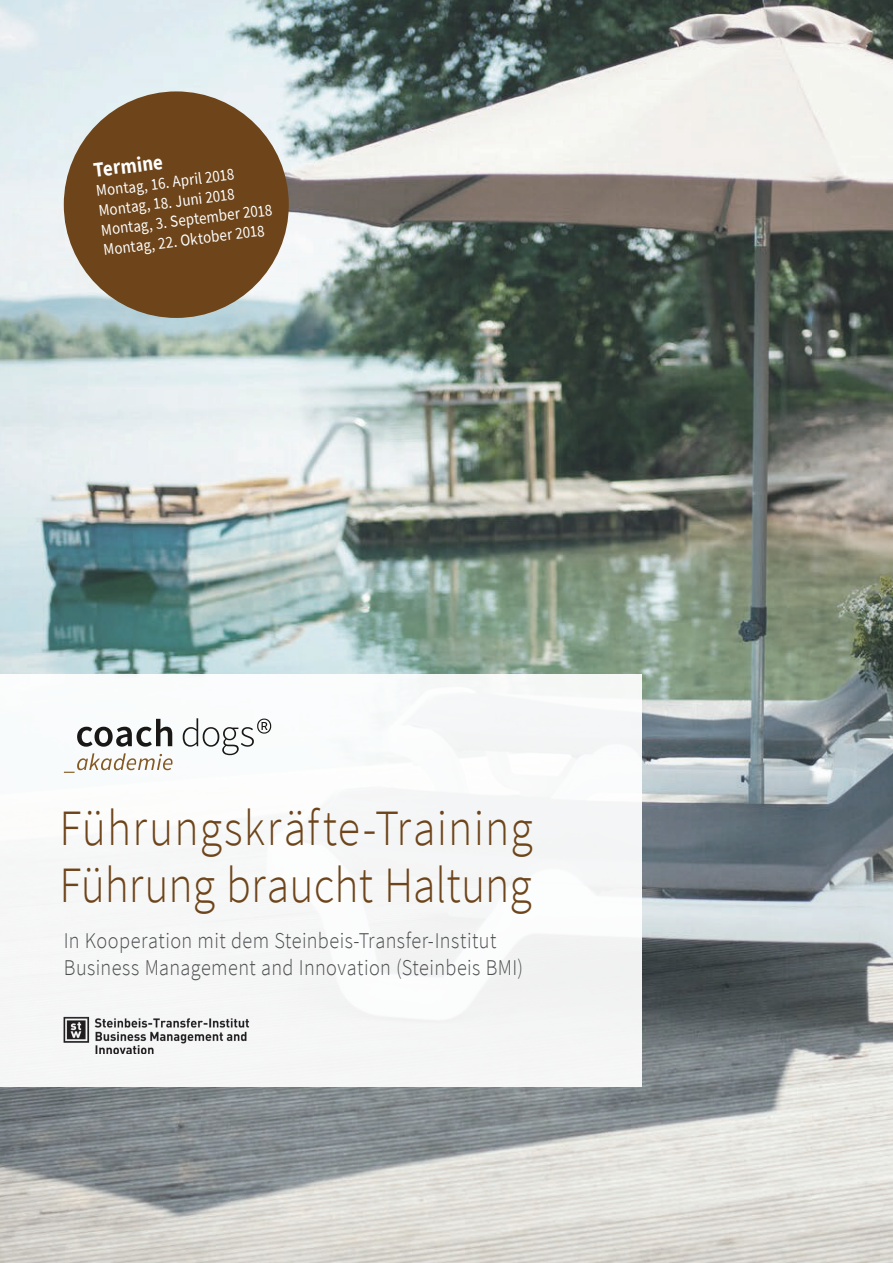
<style>
.page{position:relative;width:893px;height:1263px;background:#fff}
.page>*{position:absolute;margin:0;border:0;box-sizing:border-box;transform-origin:0 0}
.t1{font:300 51px/57.3px "Source Sans Pro";letter-spacing:.02em;color:#6e451a;scale:.9 1}
.t2{font:300 22.5px/27px "Source Sans Pro";letter-spacing:.02em;color:#4b4c4d;scale:.9 1}
.t3{font:700 21px "Source Sans Pro";color:#fff;scale:.9 1}
.t4{font:16.5px/19.8px "Source Sans Pro";color:#fff;scale:.9 1}
</style>
<div class="page">
<img style="left:0;top:0;width:893px;height:1263px">
<div style="left:64px;top:91px;width:225px;height:227px;background:#6e451a;border-radius:50%"></div>
<div style="left:0;top:674px;width:642px;height:412px;background:#f6f7f7"></div>
<img style="left:63px;top:1016px;width:187px;height:38px">
<svg style="left:64px;top:718px;width:207px;height:55px"></svg>
<p class="t3" style="left:92px;top:156px;width:79px;rotate:-7deg">Termine</p>
<p class="t4" style="left:95px;top:181px;width:193px;rotate:-7deg">Montag, 16. April 2018<br>Montag, 18. Juni 2018<br>Montag, 3. September 2018<br>Montag, 22. Oktober 2018</p>
<h1 class="t1" style="left:60px;top:799px;width:527px">Führungskräfte-Training<br>Führung braucht Haltung</h1>
<p class="t2" style="left:64px;top:927px;width:512px">In Kooperation mit dem Steinbeis-Transfer-Institut<br>Business Management and Innovation (Steinbeis BMI)</p>
</div>
